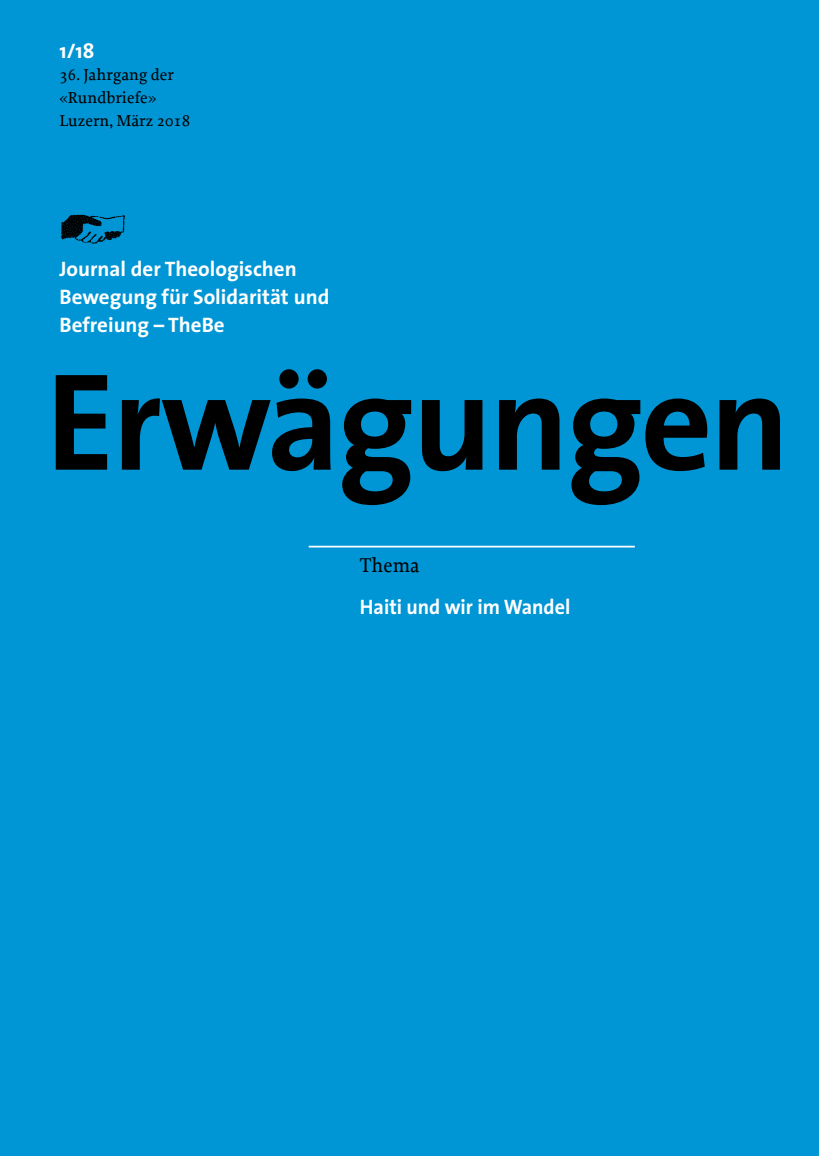
<style>
.page{position:relative;width:819px;height:1156px;background:#fff}
.page>*{position:absolute;margin:0;border:0;box-sizing:border-box;transform-origin:0 0}
.t1{font:700 140px "The Sans";letter-spacing:-.02em;color:#000}
.t2{font:700 21px/28px "The Sans";color:#fff}
.t3{font:700 21px "The Sans";color:#fff;scale:.95 1}
.t4{font:500 21px "Proforma";color:#000;scale:.95 1}
.t5{font:500 16.62px/22.8px "Proforma";letter-spacing:.005em;color:#000}
</style>
<div class="page">
<div style="left:0;top:0;width:818px;height:1156px;background:#0096d5"></div>
<hr style="left:309px;top:546px;width:325px;height:1px;background:#fff">
<img style="left:61px;top:214px;width:64px;height:30px">
<p class="t2" style="left:60px;top:36px;width:36px">1/18</p>
<p class="t5" style="left:60px;top:64px;width:132px">36. Jahrgang der «Rundbriefe»<br>Luzern, März 2018</p>
<p class="t2" style="left:60px;top:254px;width:271px">Journal der Theologischen<br>Bewegung für Solidarität und<br>Befreiung – TheBe</p>
<h1 class="t1" style="left:46px;top:305px;width:745px">Erwägungen</h1>
<p class="t4" style="left:360px;top:552px;width:64px">Thema</p>
<p class="t3" style="left:360px;top:589px;width:223px">Haiti und wir im Wandel</p>
</div>
